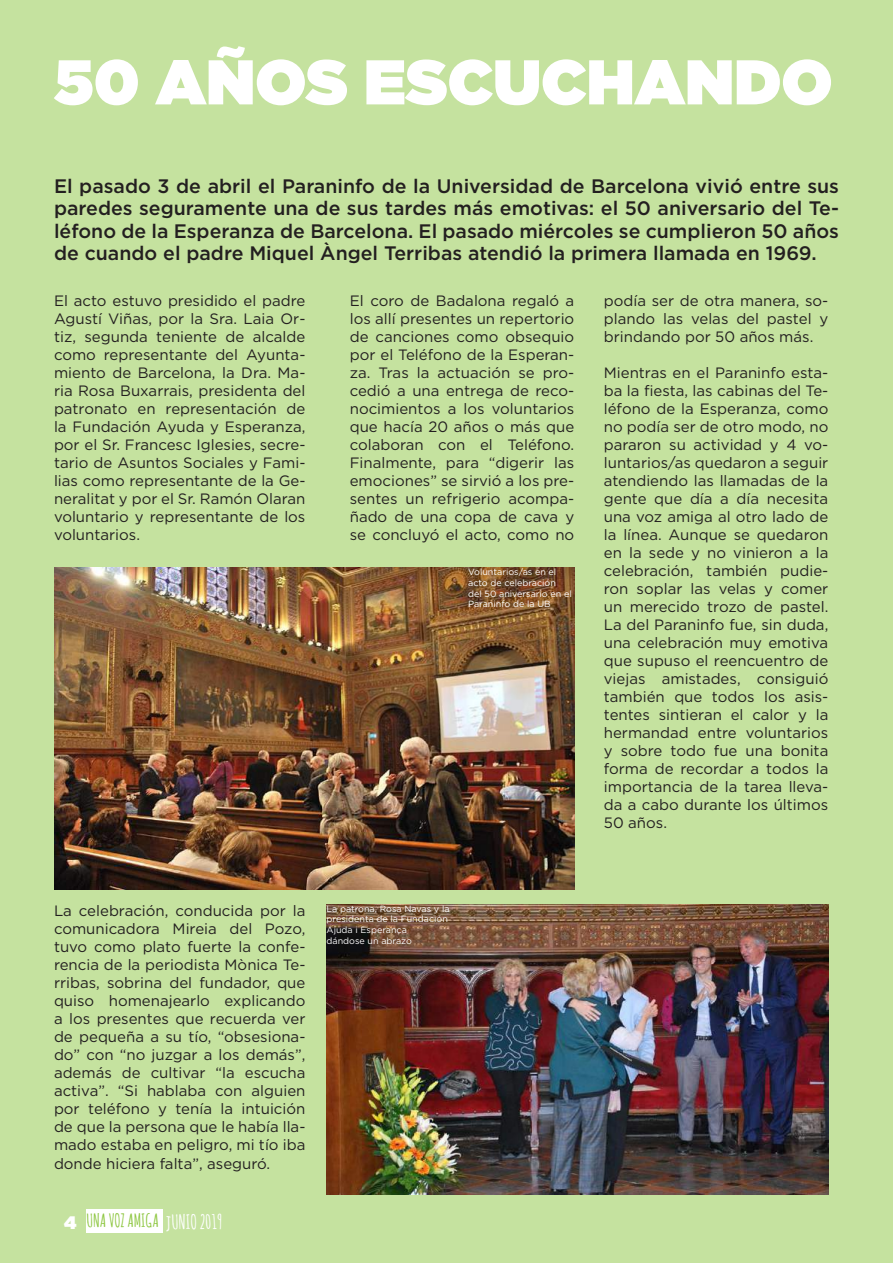
<style>
.page{position:relative;width:893px;height:1263px;background:#c5e29f}
.page>*{position:absolute;margin:0;border:0;box-sizing:border-box;transform-origin:0 0}
.t1{font:900 63px "Gotham";color:#fff}
.t2{font:500 19.5px/22.5px "Gotham";color:#231f20;text-align:justify}
.t3{font:700 18px "Amatic SC";color:#8dc640}
.t4{font:15px/18px "Gotham";color:#231f20;text-align:justify}
.t5{font:9px/10.8px "Gotham";color:#fff}
.s1{font-family:"Gotham";font-weight:900;color:#fff}
.s2{font-size:19.5px;color:#fff}
</style>
<div class="page">
<img style="left:54px;top:568px;width:520px;height:321px">
<img style="left:327px;top:904px;width:501px;height:291px">
<div style="left:87px;top:1209px;width:76px;height:24px;background:#fff"></div>
<h1 class="t1" style="left:54px;top:37px;width:780px">50 AÑOS ESCUCHANDO</h1>
<p class="t2" style="left:54px;top:175px;width:787px">El pasado 3 de abril el Paraninfo de la Universidad de Barcelona vivió entre sus paredes seguramente una de sus tardes más emotivas: el 50 aniversario del Te&shy;léfono de la Esperanza de Barcelona. El pasado miércoles se cumplieron 50 años de cuando el padre Miquel Àngel Terribas atendió la primera llamada en 1969.</p>
<p class="t4" style="left:54px;top:292px;width:253px">El acto estuvo presidido el padre Agustí Viñas, por la Sra. Laia Or&shy;tiz, segunda teniente de alcalde como representante del Ayunta&shy;miento de Barcelona, la Dra. Ma&shy;ria Rosa Buxarrais, presidenta del patronato en representación de la Fundación Ayuda y Esperanza, por el Sr. Francesc Iglesies, secre&shy;tario de Asuntos Sociales y Fami&shy;lias como representante de la Ge&shy;neralitat y por el Sr. Ramón Olaran voluntario y representante de los voluntarios.</p>
<p class="t4" style="left:350px;top:292px;width:226px">El coro de Badalona regaló a los allí presentes un repertorio de canciones como obsequio por el Teléfono de la Esperan&shy;za. Tras la actuación se pro&shy;cedió a una entrega de reco&shy;nocimientos a los voluntarios que hacía 20 años o más que colaboran con el Teléfono.<br>Finalmente, para “digerir las emociones” se sirvió a los pre&shy;sentes un refrigerio acompa&shy;ñado de una copa de cava y se concluyó el acto, como no</p>
<p class="t4" style="left:604px;top:292px;width:226px">podía ser de otra manera, so&shy;plando las velas del pastel y brindando por 50 años más.</p>
<p class="t4" style="left:604px;top:364px;width:226px">Mientras en el Paraninfo esta&shy;ba la fiesta, las cabinas del Te&shy;léfono de la Esperanza, como no podía ser de otro modo, no pararon su actividad y 4 vo&shy;luntarios/as quedaron a seguir atendiendo las llamadas de la gente que día a día necesita una voz amiga al otro lado de la línea. Aunque se quedaron en la sede y no vinieron a la celebración, también pudie&shy;ron soplar las velas y comer un merecido trozo de pastel.<br>La del Paraninfo fue, sin duda, una celebración muy emotiva que supuso el reencuentro de viejas amistades, consiguió también que todos los asis&shy;tentes sintieran el calor y la hermandad entre voluntarios y sobre todo fue una bonita forma de recordar a todos la importancia de la tarea lleva&shy;da a cabo durante los últimos 50 años.</p>
<p class="t5" style="left:468px;top:566px;width:105px">Voluntarios/as en el acto de celebración del 50 aniversario en el<br>Paraninfo de la UB</p>
<p class="t4" style="left:54px;top:902px;width:253px">La celebración, conducida por la comunicadora Mireia del Pozo, tuvo como plato fuerte la confe&shy;rencia de la periodista Mònica Te&shy;rribas, sobrina del fundador, que quiso homenajearlo explicando a los presentes que recuerda ver de pequeña a su tío, “obsesiona&shy;do” con “no juzgar a los demás”, además de cultivar “la escucha activa”. “Si hablaba con alguien por teléfono y tenía la intuición de que la persona que le había lla&shy;mado estaba en peligro, mi tío iba donde hiciera falta”, aseguró.</p>
<p class="t3" style="left:64px;top:1208px;width:160px"><span class="s1">4</span> UNA VOZ AMIGA <span class="s2">jUNIO 2019</span></p>
<p class="t5" style="left:327px;top:903px;width:124px">La patrona, Rosa Navas y la presidenta de la Fundación<br>Ajuda i Esperança<br>dándose un abrazo</p>
</div>
